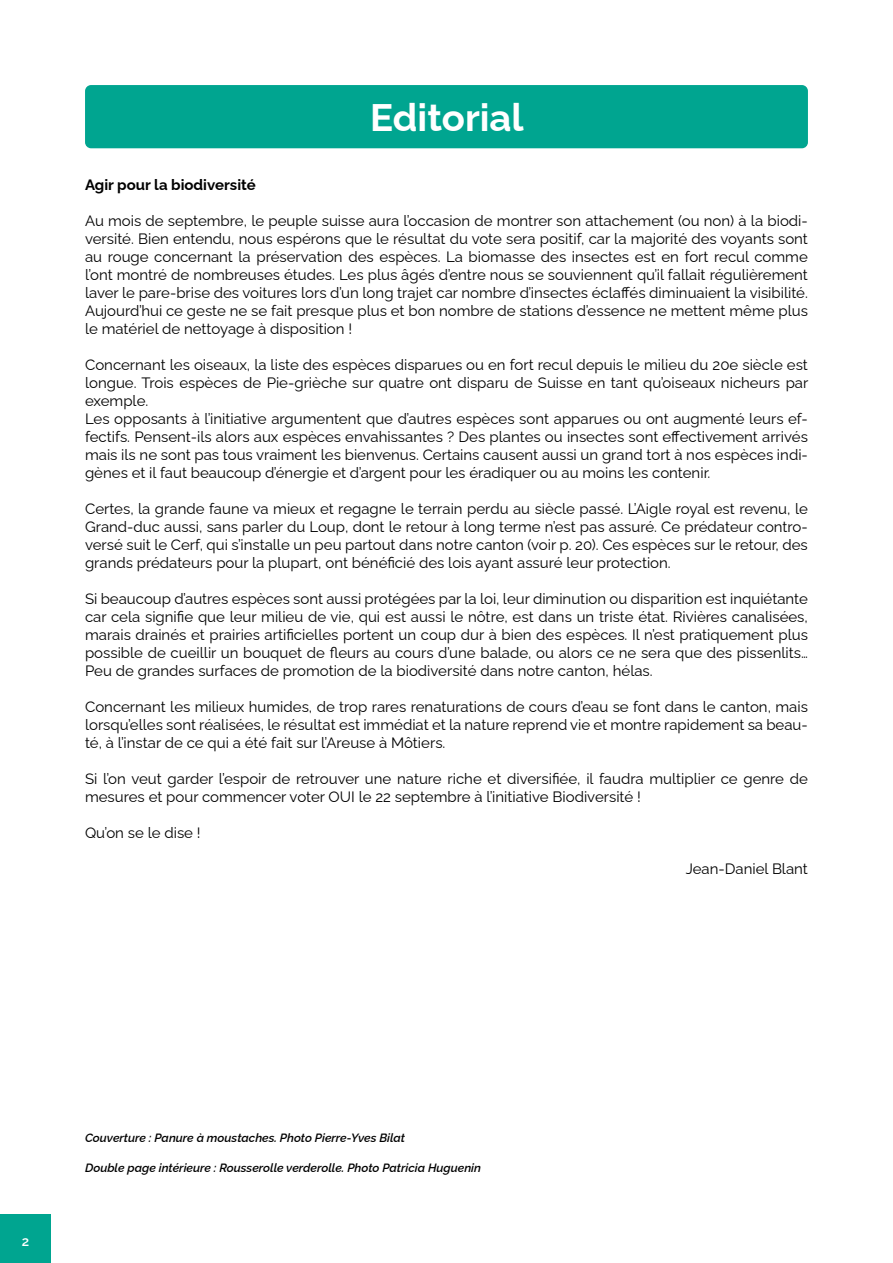
<style>
.page{position:relative;width:893px;height:1263px;background:#fff}
.page>*{position:absolute;margin:0;border:0;box-sizing:border-box;transform-origin:0 0}
.t1{font:700 38.25px "Raleway";color:#fff}
.t2{font:15px/18px "Raleway";color:#000;text-align:justify}
.t3{font:700 15px "Raleway";color:#000}
.t4{font:600 13.5px "Raleway";color:#fff}
.t5{font:italic 600 12px "Raleway";color:#000}
</style>
<div class="page">
<div style="left:0;top:1214px;width:51px;height:49px;background:#00a590"></div>
<div style="left:85px;top:85px;width:723px;height:63px;background:#00a590;border-radius:6px"></div>
<h1 class="t1" style="left:370px;top:87px;width:155px">Editorial</h1>
<p class="t3" style="left:85px;top:173px;width:172px">Agir pour la biodiversité</p>
<p class="t2" style="left:85px;top:211px;width:724px">Au mois de septembre, le peuple suisse aura l’occasion de montrer son attachement (ou non) à la biodi&shy;versité. Bien entendu, nous espérons que le résultat du vote sera positif, car la majorité des voyants sont au rouge concernant la préservation des espèces. La biomasse des insectes est en fort recul comme l’ont montré de nombreuses études. Les plus âgés d’entre nous se souviennent qu’il fallait régulièrement laver le pare-brise des voitures lors d’un long trajet car nombre d’insectes éclaffés diminuaient la visibilité.<br>Aujourd’hui ce geste ne se fait presque plus et bon nombre de stations d’essence ne mettent même plus le matériel de nettoyage à disposition !</p>
<p class="t2" style="left:85px;top:355px;width:725px;text-align:left">Concernant les oiseaux, la liste des espèces disparues ou en fort recul depuis le milieu du 20e siècle est longue. Trois espèces de Pie-grièche sur quatre ont disparu de Suisse en tant qu’oiseaux nicheurs par exemple.<br>Les opposants à l’initiative argumentent que d’autres espèces sont apparues ou ont augmenté leurs ef&shy;fectifs. Pensent-ils alors aux espèces envahissantes ? Des plantes ou insectes sont effectivement arrivés mais ils ne sont pas tous vraiment les bienvenus. Certains causent aussi un grand tort à nos espèces indi&shy;gènes et il faut beaucoup d’énergie et d’argent pour les éradiquer ou au moins les contenir.</p>
<p class="t2" style="left:85px;top:499px;width:724px">Certes, la grande faune va mieux et regagne le terrain perdu au siècle passé. L’Aigle royal est revenu, le Grand-duc aussi, sans parler du Loup, dont le retour à long terme n’est pas assuré. Ce prédateur contro&shy;versé suit le Cerf, qui s’installe un peu partout dans notre canton (voir p. 20). Ces espèces sur le retour, des grands prédateurs pour la plupart, ont bénéficié des lois ayant assuré leur protection.</p>
<p class="t2" style="left:85px;top:589px;width:724px">Si beaucoup d’autres espèces sont aussi protégées par la loi, leur diminution ou disparition est inquiétante car cela signifie que leur milieu de vie, qui est aussi le nôtre, est dans un triste état. Rivières canalisées, marais drainés et prairies artificielles portent un coup dur à bien des espèces. Il n’est pratiquement plus possible de cueillir un bouquet de fleurs au cours d’une balade, ou alors ce ne sera que des pissenlits… Peu de grandes surfaces de promotion de la biodiversité dans notre canton, hélas.</p>
<p class="t2" style="left:85px;top:697px;width:724px">Concernant les milieux humides, de trop rares renaturations de cours d’eau se font dans le canton, mais lorsqu’elles sont réalisées, le résultat est immédiat et la nature reprend vie et montre rapidement sa beau&shy;té, à l’instar de ce qui a été fait sur l’Areuse à Môtiers.</p>
<p class="t2" style="left:85px;top:769px;width:724px">Si l’on veut garder l’espoir de retrouver une nature riche et diversifiée, il faudra multiplier ce genre de mesures et pour commencer voter OUI le 22 septembre à l’initiative Biodiversité !</p>
<p class="t2" style="left:85px;top:823px;width:117px">Qu’on se le dise !</p>
<p class="t2" style="left:686px;top:859px;width:124px">Jean-Daniel Blant</p>
<p class="t4" style="left:22px;top:1230px;width:9px">2</p>
<p class="t5" style="left:85px;top:1128px;width:322px">Couverture : Panure à moustaches. Photo Pierre-Yves Bilat</p>
<p class="t5" style="left:85px;top:1158px;width:397px">Double page intérieure : Rousserolle verderolle. Photo Patricia Huguenin</p>
</div>
